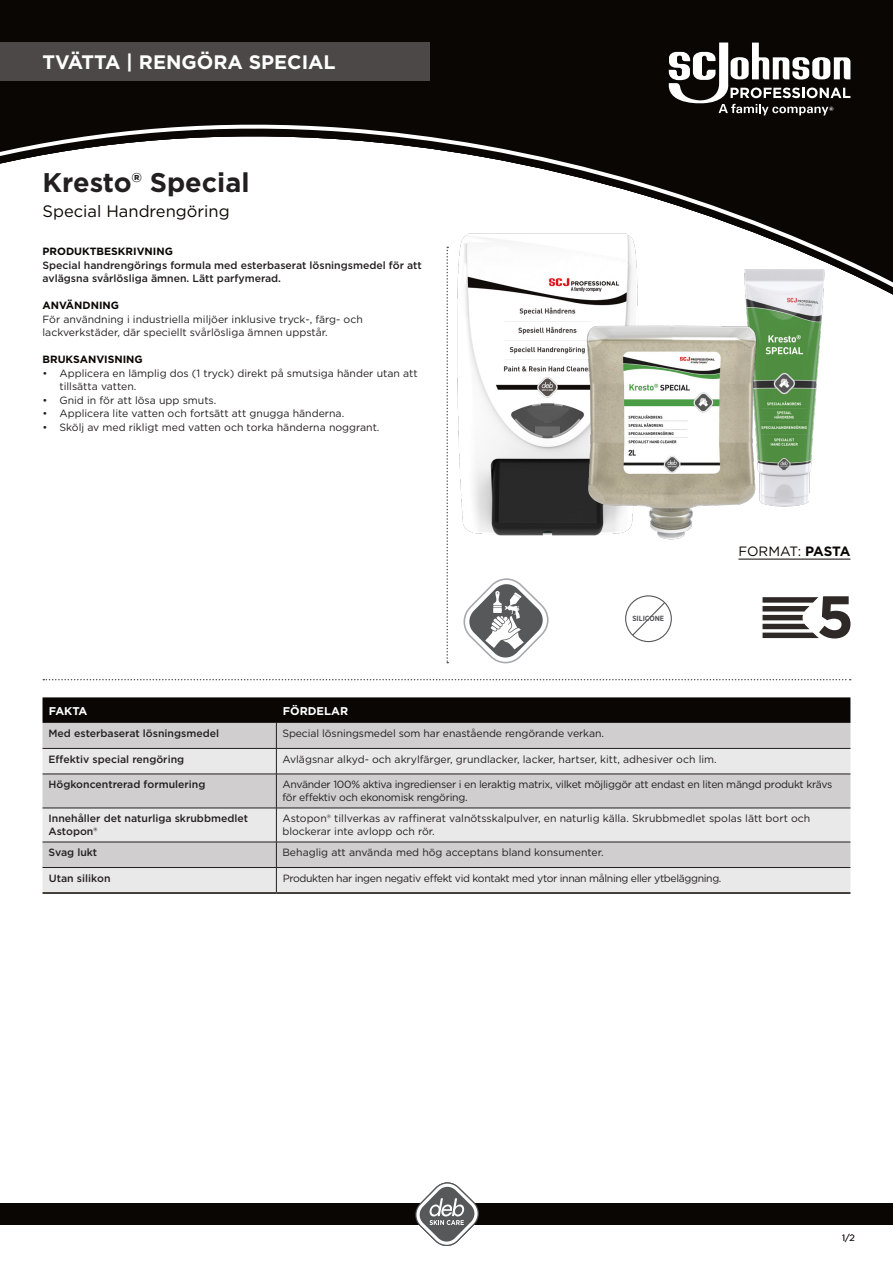
<style>
.page{position:relative;width:893px;height:1263px;background:#fff}
.page>*{position:absolute;margin:0;border:0;box-sizing:border-box;transform-origin:0 0}
.t1{font:700 59.25px "Gotham";color:#2e2926}
.Product_Title{font:700 27px "Gotham";color:#231f20}
.t2{font:700 19.5px "Gotham";color:#fff}
.t3{font:16.5px "Gotham";color:#0a0604}
.t4{font:13.5px "Gotham";color:#0a0604}
.t5{font:700 11.25px "Gotham";color:#fff}
.t6{font:10.5px/13.5px "Gotham";color:#231f20}
.t7{font:500 10.5px/13.5px "Gotham";color:#231f20}
.t8{font:10.5px/12.8px "Gotham";letter-spacing:-.025em;color:#231f20}
.t9{font:10.5px "Gotham";letter-spacing:-.035em;color:#231f20}
.t10{font:700 10.5px "Gotham";color:#0a0604}
.t11{font:300 9px "Gotham";color:#231f20}
.t12{font:700 7.5px "Gotham Narrow";color:#57585a}
.s1{font-weight:700}
</style>
<div class="page">
<svg style="left:446px;top:554px;width:2px;height:109px"></svg>
<svg style="left:43px;top:679px;width:808px;height:1px"></svg>
<div style="left:0;top:0;width:893px;height:295px;background:#0a0604"></div>
<svg style="left:0;top:119px;width:893px;height:175px"></svg>
<div style="left:0;top:1203px;width:893px;height:22px;background:#0a0604"></div>
<svg style="left:415px;top:1182px;width:64px;height:64px"></svg>
<div style="left:0;top:43px;width:429px;height:38px;background:#4d4848"></div>
<hr style="left:738px;top:559px;width:112px;height:1px;background:#0a0604">
<svg style="left:43px;top:775px;width:807px;height:117px;background:#dbd9d9"></svg>
<hr style="left:43px;top:842px;width:233px;height:1px;background:#231f20">
<hr style="left:276px;top:842px;width:574px;height:1px;background:#231f20">
<hr style="left:43px;top:867px;width:233px;height:1px;background:#231f20">
<hr style="left:276px;top:867px;width:574px;height:1px;background:#231f20">
<svg style="left:276px;top:842px;width:1px;height:50px"></svg>
<svg style="left:43px;top:697px;width:807px;height:77px;background:#939190"></svg>
<hr style="left:43px;top:774px;width:233px;height:1px;background:#231f20">
<hr style="left:276px;top:774px;width:574px;height:1px;background:#231f20">
<hr style="left:276px;top:774px;width:1px;height:34px;background:#231f20">
<hr style="left:43px;top:808px;width:233px;height:1px;background:#231f20">
<hr style="left:276px;top:808px;width:574px;height:1px;background:#231f20">
<hr style="left:276px;top:808px;width:1px;height:34px;background:#231f20">
<hr style="left:43px;top:892px;width:233px;height:2px;background:#0a0604">
<hr style="left:276px;top:892px;width:574px;height:2px;background:#0a0604">
<svg style="left:463px;top:578px;width:86px;height:85px"></svg>
<img style="left:741px;top:266px;width:86px;height:241px">
<img style="left:445px;top:221px;width:211px;height:333px">
<img style="left:582px;top:320px;width:178px;height:224px">
<svg style="left:762px;top:597px;width:57px;height:42px"></svg>
<svg style="left:631px;top:601px;width:35px;height:36px"></svg>
<div style="left:625px;top:595px;width:47px;height:47px;border:1px solid #57585a;border-radius:50%"></div>
<svg style="left:669px;top:43px;width:181px;height:72px"></svg>
<p class="t2" style="left:43px;top:49px;width:295px">TVÄTTA | RENGÖRA SPECIAL</p>
<p class="Product_Title" style="left:43px;top:164px;width:208px">Kresto® Special</p>
<p class="t3" style="left:43px;top:201px;width:189px">Special Handrengöring</p>
<p class="t10" style="left:43px;top:244px;width:132px">PRODUKTBESKRIVNING</p>
<p class="t7" style="left:43px;top:258px;width:381px">Special handrengörings formula med esterbaserat lösningsmedel för att avlägsna svårlösliga ämnen. Lätt parfymerad.</p>
<p class="t10" style="left:43px;top:298px;width:78px">ANVÄNDNING</p>
<p class="t6" style="left:43px;top:312px;width:322px">För användning i industriella miljöer inklusive tryck-, färg- och lackverkstäder, där speciellt svårlösliga ämnen uppstår.</p>
<p class="t10" style="left:43px;top:352px;width:102px">BRUKSANVISNING</p>
<p class="t6" style="left:60px;top:366px;width:360px;text-indent:-17px">• Applicera en lämplig dos (1 tryck) direkt på smutsiga händer utan att tillsätta vatten.</p>
<p class="t6" style="left:43px;top:393px;width:175px">• Gnid in för att lösa upp smuts.</p>
<p class="t6" style="left:43px;top:406px;width:303px">• Applicera lite vatten och fortsätt att gnugga händerna.</p>
<p class="t6" style="left:43px;top:420px;width:339px">• Skölj av med rikligt med vatten och torka händerna noggrant.</p>
<p class="t12" style="left:632px;top:613px;width:33px">SILICONE</p>
<p class="t4" style="left:738px;top:543px;width:114px">FORMAT: <span class="s1">PASTA</span></p>
<p class="t1" style="left:816px;top:577px;width:39px">5</p>
<p class="t5" style="left:49px;top:703px;width:40px">FAKTA</p>
<p class="t5" style="left:283px;top:703px;width:67px">FÖRDELAR</p>
<p class="t7" style="left:49px;top:727px;width:172px">Med esterbaserat lösningsmedel</p>
<p class="t6" style="left:282px;top:727px;width:323px">Special lösningsmedel som har enastående rengörande verkan.</p>
<p class="t7" style="left:49px;top:752px;width:137px">Effektiv special rengöring</p>
<p class="t6" style="left:282px;top:752px;width:436px">Avlägsnar alkyd- och akrylfärger, grundlacker, lacker, hartser, kitt, adhesiver och lim.</p>
<p class="t7" style="left:49px;top:778px;width:158px">Högkoncentrerad formulering</p>
<p class="t8" style="left:282px;top:778px;width:551px">Använder 100% aktiva ingredienser i en leraktig matrix, vilket möjliggör att endast en liten mängd produkt krävs för effektiv och ekonomisk rengöring.</p>
<p class="t7" style="left:49px;top:812px;width:201px;line-height:12.8px">Innehåller det naturliga skrubbmedlet<br>Astopon®</p>
<p class="t6" style="left:282px;top:812px;width:529px;line-height:12.8px">Astopon® tillverkas av raffinerat valnötsskalpulver, en naturlig källa. Skrubbmedlet spolas lätt bort och blockerar inte avlopp och rör.</p>
<p class="t7" style="left:49px;top:846px;width:50px">Svag lukt</p>
<p class="t6" style="left:282px;top:846px;width:323px">Behaglig att använda med hög acceptans bland konsumenter.</p>
<p class="t7" style="left:49px;top:872px;width:63px">Utan silikon</p>
<p class="t9" style="left:283px;top:872px;width:440px">Produkten har ingen negativ effekt vid kontakt med ytor innan målning eller ytbeläggning.</p>
<p class="t11" style="left:842px;top:1232px;width:14px">1/2</p>
</div>
